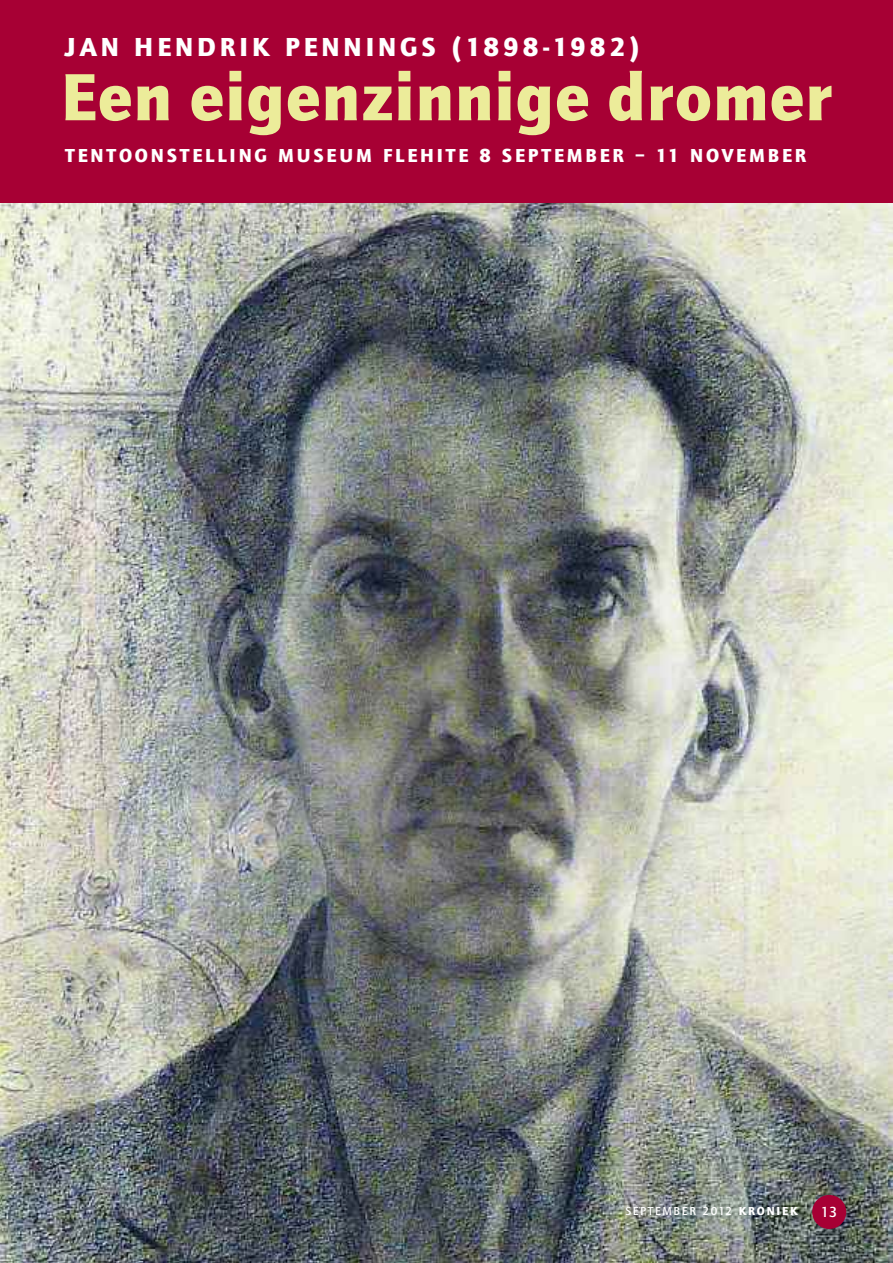
<style>
.page{position:relative;width:893px;height:1263px;background:#fff}
.page>*{position:absolute;margin:0;border:0;box-sizing:border-box;transform-origin:0 0}
.t1{font:900 69px "Quay Sans EF";letter-spacing:.025em;color:#ecec9a}
.t2{font:900 27px "Quay Sans EF";letter-spacing:.145em;color:#fff}
.t3{font:900 19.5px "Quay Sans EF";letter-spacing:.145em;color:#fff}
.t4{font:500 15px "Quay Sans";color:#fff}
.t5{font:500 12px "Quay Sans";letter-spacing:.135em;color:#fff}
.s1{font-family:"Quay Sans EF";font-weight:900}
</style>
<div class="page">
<img style="left:0;top:203px;width:893px;height:1060px">
<div style="left:0;top:0;width:893px;height:203px;background:#a70034"></div>
<div style="left:812px;top:1195px;width:34px;height:34px;background:#a70034;border-radius:50%"></div>
<h2 class="t2" style="left:65px;top:31px;width:576px">JAN HENDRIK PENNINGS (1898-1982)</h2>
<h1 class="t1" style="left:61px;top:56px;width:773px">Een eigenzinnige dromer</h1>
<p class="t3" style="left:65px;top:144px;width:742px">TENTOONSTELLING MUSEUM FLEHITE 8 SEPTEMBER – 11 NOVEMBER</p>
<p class="t5" style="left:625px;top:1204px;width:174px">SEPTEMBER 2012 <span class="s1">KRONIEK</span></p>
<p class="t4" style="left:821px;top:1203px;width:18px">13</p>
</div>
